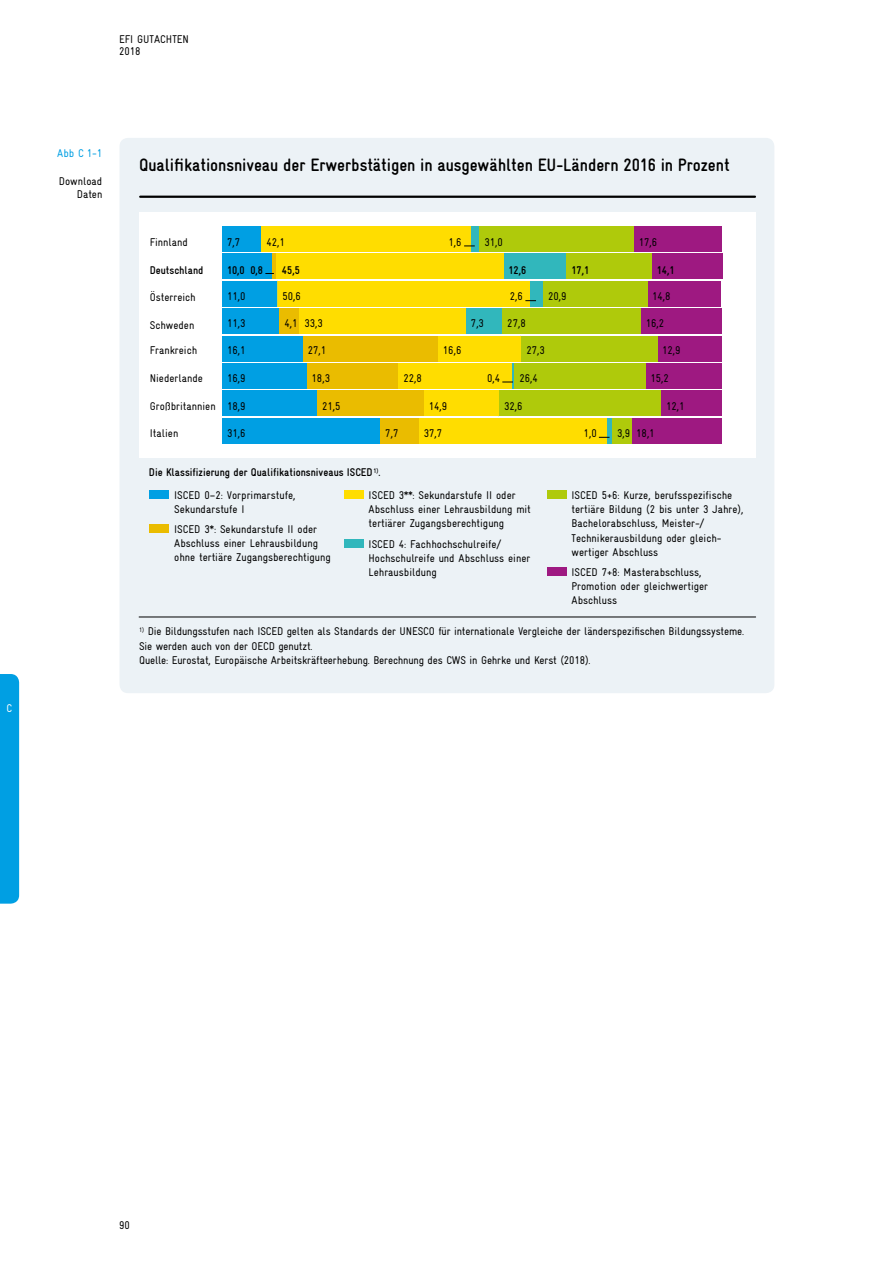
<style>
.page{position:relative;width:893px;height:1263px;background:#fff}
.page>*{position:absolute;margin:0;border:0;box-sizing:border-box;transform-origin:0 0}
.t1{font:700 condensed 18px "Gravur";letter-spacing:-.005em;color:#000}
.t2{font:condensed 11.25px/14.2px "Gravur";color:#000}
.t3{font:700 condensed 11.25px "Gravur";color:#000}
.t4{font:condensed 11.25px "Gravur";color:#009fe3}
.t5{font:condensed 11.25px "Gravur";color:#fff}
</style>
<div class="page">
<div style="left:0;top:674px;width:19px;height:230px;background:#009fe3"></div>
<div style="left:120px;top:138px;width:654px;height:555px;background:#ecf2f6;border-radius:9px"></div>
<hr style="left:140px;top:196px;width:615px;height:2px;background:#000">
<div style="left:139px;top:212px;width:617px;height:245px;background:#fff"></div>
<div style="left:634px;top:226px;width:88px;height:26px;background:#9e1981"></div>
<div style="left:652px;top:253px;width:70px;height:26px;background:#9e1981"></div>
<div style="left:647px;top:281px;width:74px;height:25px;background:#9e1981"></div>
<div style="left:641px;top:308px;width:81px;height:26px;background:#9e1981"></div>
<div style="left:657px;top:336px;width:65px;height:25px;background:#9e1981"></div>
<div style="left:646px;top:363px;width:76px;height:26px;background:#9e1981"></div>
<div style="left:661px;top:391px;width:61px;height:25px;background:#9e1981"></div>
<div style="left:631px;top:418px;width:91px;height:26px;background:#9e1981"></div>
<div style="left:479px;top:226px;width:155px;height:26px;background:#afca0b"></div>
<div style="left:566px;top:253px;width:86px;height:26px;background:#afca0b"></div>
<div style="left:543px;top:281px;width:104px;height:25px;background:#afca0b"></div>
<div style="left:502px;top:308px;width:139px;height:26px;background:#afca0b"></div>
<div style="left:521px;top:336px;width:136px;height:25px;background:#afca0b"></div>
<div style="left:514px;top:363px;width:132px;height:26px;background:#afca0b"></div>
<div style="left:498px;top:391px;width:163px;height:25px;background:#afca0b"></div>
<div style="left:612px;top:418px;width:19px;height:26px;background:#afca0b"></div>
<div style="left:471px;top:226px;width:8px;height:26px;background:#31b7bc"></div>
<div style="left:503px;top:253px;width:63px;height:26px;background:#31b7bc"></div>
<div style="left:530px;top:281px;width:13px;height:25px;background:#31b7bc"></div>
<div style="left:465px;top:308px;width:37px;height:26px;background:#31b7bc"></div>
<hr style="left:512px;top:363px;width:2px;height:26px;background:#31b7bc">
<div style="left:607px;top:418px;width:5px;height:26px;background:#31b7bc"></div>
<div style="left:261px;top:226px;width:210px;height:26px;background:#fd0"></div>
<div style="left:276px;top:253px;width:227px;height:26px;background:#fd0"></div>
<div style="left:277px;top:281px;width:253px;height:25px;background:#fd0"></div>
<div style="left:299px;top:308px;width:166px;height:26px;background:#fd0"></div>
<div style="left:438px;top:336px;width:83px;height:25px;background:#fd0"></div>
<div style="left:398px;top:363px;width:114px;height:26px;background:#fd0"></div>
<div style="left:424px;top:391px;width:74px;height:25px;background:#fd0"></div>
<div style="left:419px;top:418px;width:188px;height:26px;background:#fd0"></div>
<hr style="left:272px;top:253px;width:4px;height:26px;background:#eabc00">
<div style="left:279px;top:308px;width:20px;height:26px;background:#eabc00"></div>
<div style="left:303px;top:336px;width:135px;height:25px;background:#eabc00"></div>
<div style="left:307px;top:363px;width:91px;height:26px;background:#eabc00"></div>
<div style="left:317px;top:391px;width:107px;height:25px;background:#eabc00"></div>
<div style="left:380px;top:418px;width:39px;height:26px;background:#eabc00"></div>
<div style="left:222px;top:226px;width:39px;height:26px;background:#009fe3"></div>
<div style="left:222px;top:253px;width:50px;height:26px;background:#009fe3"></div>
<div style="left:222px;top:281px;width:55px;height:25px;background:#009fe3"></div>
<div style="left:222px;top:308px;width:57px;height:26px;background:#009fe3"></div>
<div style="left:222px;top:336px;width:81px;height:25px;background:#009fe3"></div>
<div style="left:222px;top:363px;width:85px;height:26px;background:#009fe3"></div>
<div style="left:222px;top:391px;width:95px;height:25px;background:#009fe3"></div>
<div style="left:222px;top:418px;width:158px;height:26px;background:#009fe3"></div>
<div style="left:150px;top:490px;width:19px;height:9px;background:#009fe3"></div>
<div style="left:150px;top:524px;width:19px;height:9px;background:#eabc00"></div>
<div style="left:344px;top:490px;width:19px;height:9px;background:#fd0"></div>
<div style="left:344px;top:539px;width:19px;height:9px;background:#31b7bc"></div>
<div style="left:547px;top:490px;width:19px;height:9px;background:#afca0b"></div>
<div style="left:547px;top:567px;width:19px;height:9px;background:#9e1981"></div>
<hr style="left:139px;top:617px;width:617px;height:1px;background:#000">
<p class="t5" style="left:6px;top:702px;width:7px">C</p>
<p class="t2" style="left:119px;top:33px;width:71px;line-height:12px">EFI GUTACHTEN<br>2018</p>
<p class="t4" style="left:57px;top:147px;width:47px">Abb C 1-1</p>
<p class="t2" style="left:59px;top:175px;width:45px;line-height:12.8px;text-align:right">Download<br>Daten</p>
<h1 class="t1" style="left:139px;top:155px;width:592px">Qualifikationsniveau der Erwerbstätigen in ausgewählten EU-Ländern 2016 in Prozent</h1>
<p class="t2" style="left:150px;top:235px;width:40px">Finnland</p>
<p class="t2" style="left:227px;top:235px;width:15px">7,7</p>
<p class="t2" style="left:266px;top:235px;width:20px">42,1</p>
<p class="t2" style="left:448px;top:235px;width:15px">1,6</p>
<p class="t2" style="left:484px;top:235px;width:20px">31,0</p>
<p class="t2" style="left:639px;top:235px;width:20px">17,6</p>
<p class="t3" style="left:150px;top:263px;width:55px">Deutschland</p>
<p class="t3" style="left:227px;top:263px;width:37px">10,0 0,8</p>
<p class="t3" style="left:282px;top:263px;width:19px">45,5</p>
<p class="t3" style="left:509px;top:263px;width:19px">12,6</p>
<p class="t3" style="left:572px;top:263px;width:19px">17,1</p>
<p class="t3" style="left:657px;top:263px;width:19px">14,1</p>
<p class="t2" style="left:150px;top:290px;width:47px">Österreich</p>
<p class="t2" style="left:227px;top:289px;width:20px">11,0</p>
<p class="t2" style="left:282px;top:289px;width:20px">50,6</p>
<p class="t2" style="left:510px;top:289px;width:15px">2,6</p>
<p class="t2" style="left:548px;top:289px;width:20px">20,9</p>
<p class="t2" style="left:652px;top:289px;width:20px">14,8</p>
<p class="t2" style="left:150px;top:318px;width:46px">Schweden</p>
<p class="t2" style="left:150px;top:343px;width:49px">Frankreich</p>
<p class="t2" style="left:150px;top:371px;width:55px">Niederlande</p>
<p class="t2" style="left:150px;top:399px;width:67px">Großbritannien</p>
<p class="t2" style="left:150px;top:426px;width:30px">Italien</p>
<p class="t2" style="left:227px;top:316px;width:20px">11,3</p>
<p class="t2" style="left:284px;top:316px;width:40px">4,1 33,3</p>
<p class="t2" style="left:471px;top:316px;width:15px">7,3</p>
<p class="t2" style="left:507px;top:316px;width:20px">27,8</p>
<p class="t2" style="left:646px;top:316px;width:20px">16,2</p>
<p class="t2" style="left:227px;top:343px;width:20px">16,1</p>
<p class="t2" style="left:308px;top:343px;width:20px">27,1</p>
<p class="t2" style="left:443px;top:343px;width:20px">16,6</p>
<p class="t2" style="left:526px;top:343px;width:20px">27,3</p>
<p class="t2" style="left:662px;top:343px;width:20px">12,9</p>
<p class="t2" style="left:227px;top:371px;width:20px">16,9</p>
<p class="t2" style="left:312px;top:371px;width:20px">18,3</p>
<p class="t2" style="left:403px;top:371px;width:20px">22,8</p>
<p class="t2" style="left:487px;top:371px;width:15px">0,4</p>
<p class="t2" style="left:519px;top:371px;width:20px">26,4</p>
<p class="t2" style="left:650px;top:371px;width:20px">15,2</p>
<p class="t2" style="left:227px;top:399px;width:20px">18,9</p>
<p class="t2" style="left:322px;top:399px;width:20px">21,5</p>
<p class="t2" style="left:429px;top:399px;width:20px">14,9</p>
<p class="t2" style="left:504px;top:399px;width:20px">32,6</p>
<p class="t2" style="left:666px;top:399px;width:20px">12,1</p>
<p class="t2" style="left:227px;top:426px;width:20px">31,6</p>
<p class="t2" style="left:385px;top:426px;width:15px">7,7</p>
<p class="t2" style="left:424px;top:426px;width:20px">37,7</p>
<p class="t2" style="left:584px;top:426px;width:15px">1,0</p>
<p class="t2" style="left:617px;top:426px;width:39px">3,9 18,1</p>
<p class="t3" style="left:149px;top:466px;width:233px">Die Klassifizierung der Qualifikationsniveaus ISCED<sup>1)</sup>.</p>
<p class="t2" style="left:174px;top:488px;width:123px">ISCED 0–2: Vorprimarstufe,<br>Sekundarstufe I</p>
<p class="t2" style="left:174px;top:522px;width:158px">ISCED 3*: Sekundarstufe II oder<br>Abschluss einer Lehrausbildung ohne tertiäre Zugangsberechtigung</p>
<p class="t2" style="left:369px;top:488px;width:164px">ISCED 3**: Sekundarstufe II oder<br>Abschluss einer Lehrausbildung mit tertiärer Zugangsberechtigung</p>
<p class="t2" style="left:571px;top:488px;width:174px">ISCED 5+6: Kurze, berufsspezifische tertiäre Bildung (2 bis unter 3 Jahre),<br>Bachelorabschluss, Meister-/<br>Technikerausbildung oder gleich&shy;wertiger Abschluss</p>
<p class="t2" style="left:571px;top:565px;width:138px">ISCED 7+8: Masterabschluss,<br>Promotion oder gleichwertiger<br>Abschluss</p>
<p class="t2" style="left:369px;top:537px;width:163px">ISCED 4: Fachhochschulreife/<br>Hochschulreife und Abschluss einer<br>Lehrausbildung</p>
<p class="t2" style="left:139px;top:623px;width:606px;line-height:14.9px"><sup>1)</sup> Die Bildungsstufen nach ISCED gelten als Standards der UNESCO für internationale Vergleiche der länderspezifischen Bildungssysteme.<br>Sie werden auch von der OECD genutzt.<br>Quelle: Eurostat, Europäische Arbeitskräfteerhebung. Berechnung des CWS in Gehrke und Kerst (2018).</p>
<p class="t2" style="left:119px;top:1218px;width:12px">90</p>
</div>
